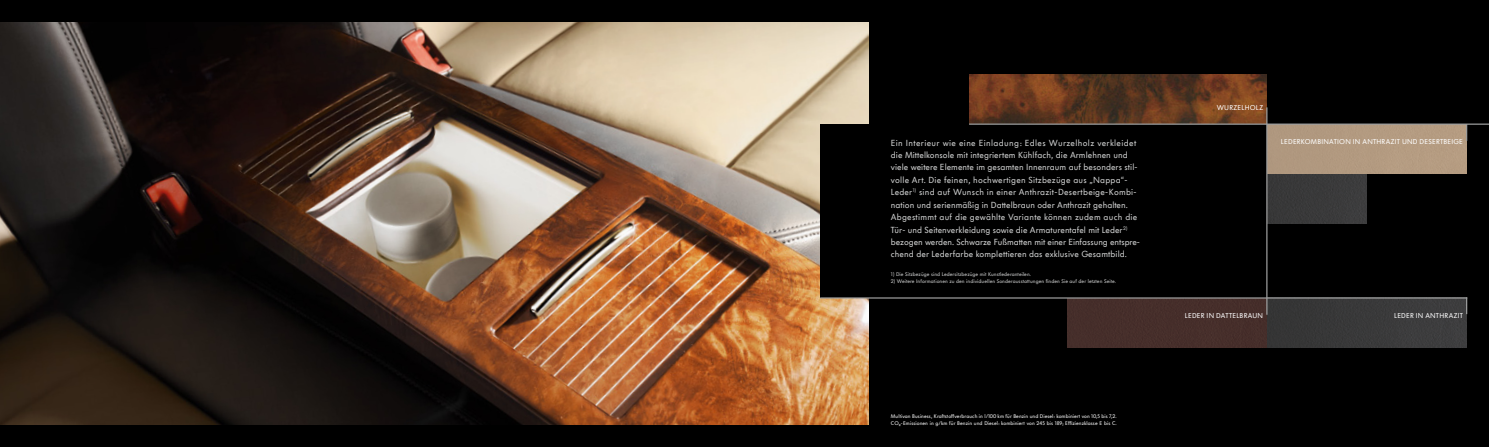
<style>
.page{position:relative;width:1489px;height:447px;background:#fff}
.page>*{position:absolute;margin:0;border:0;box-sizing:border-box;transform-origin:0 0}
.t1{font:8.75px/12.4px "VW Headline OT";letter-spacing:.005em;color:#cfd0d0}
.t2{font:7px "VW Headline OT";letter-spacing:.03em;color:#fff}
.t3{font:5.25px/7px "VW Headline OT";letter-spacing:.01em;color:#fff}
.t4{font:5.25px "VW Headline OT";letter-spacing:.01em;color:#cfd0d0}
</style>
<div class="page">
<div style="left:0;top:0;width:1488px;height:446px;background:#000"></div>
<img style="left:1067px;top:298px;width:399px;height:49px">
<div style="left:1267px;top:174px;width:99px;height:49px;background:#3a393a"></div>
<div style="left:1267px;top:125px;width:199px;height:49px;background:#b39a80"></div>
<img style="left:969px;top:74px;width:297px;height:49px">
<img style="left:0;top:22px;width:868px;height:402px">
<div style="left:820px;top:124px;width:446px;height:174px;background:#000"></div>
<hr style="left:969px;top:123px;width:519px;height:2px;background:#9c9d9d">
<hr style="left:1266px;top:107px;width:1px;height:207px;background:#9c9d9d">
<hr style="left:820px;top:297px;width:646px;height:1px;background:#9c9d9d">
<svg style="left:1465px;top:125px;width:1px;height:16px"></svg>
<svg style="left:1465px;top:297px;width:1px;height:17px"></svg>
<p class="t1" style="left:890px;top:136px;width:250px">Ein Interieur wie eine Einladung: Edles Wurzelholz verkleidet die Mittelkonsole mit integriertem Kühlfach, die Armlehnen und viele weitere Elemente im gesamten Innenraum auf besonders stil&shy;volle Art. Die feinen, hochwertigen Sitzbezüge aus „Nappa“- Leder<sup>1)</sup> sind auf Wunsch in einer Anthrazit-Desertbeige-Kombi&shy;nation und serienmäßig in Dattelbraun oder Anthrazit gehalten.<br>Abgestimmt auf die gewählte Variante können zudem auch die Tür- und Seitenverkleidung sowie die Armaturentafel mit Leder<sup>2) </sup>bezogen werden. Schwarze Fußmatten mit einer Einfassung entspre&shy;chend der Lederfarbe komplettieren das exklusive Gesamtbild.</p>
<p class="t4" style="left:890px;top:271px;width:142px">1) Die Sitzbezüge sind Ledersitzbezüge mit Kunstlederanteilen.</p>
<p class="t4" style="left:890px;top:278px;width:227px">2) Weitere Informationen zu den individuellen Sonderausstattungen finden Sie auf der letzten Seite.</p>
<p class="t3" style="left:890px;top:412px;width:227px">Multivan Business, Kraftstoffverbrauch in l/100 km für Benzin und Diesel: kombiniert von 10,5 bis 7,2.<br>CO₂-Emissionen in g/km für Benzin und Diesel: kombiniert von 245 bis 189; Effizienzklasse E bis C.</p>
<p class="t2" style="left:1216px;top:103px;width:48px">WURZELHOLZ</p>
<p class="t2" style="left:1280px;top:137px;width:183px">LEDERKOMBINATION IN ANTHRAZIT UND DESERTBEIGE</p>
<p class="t2" style="left:1184px;top:311px;width:80px">LEDER IN DATTELBRAUN</p>
<p class="t2" style="left:1393px;top:311px;width:70px">LEDER IN ANTHRAZIT</p>
</div>
